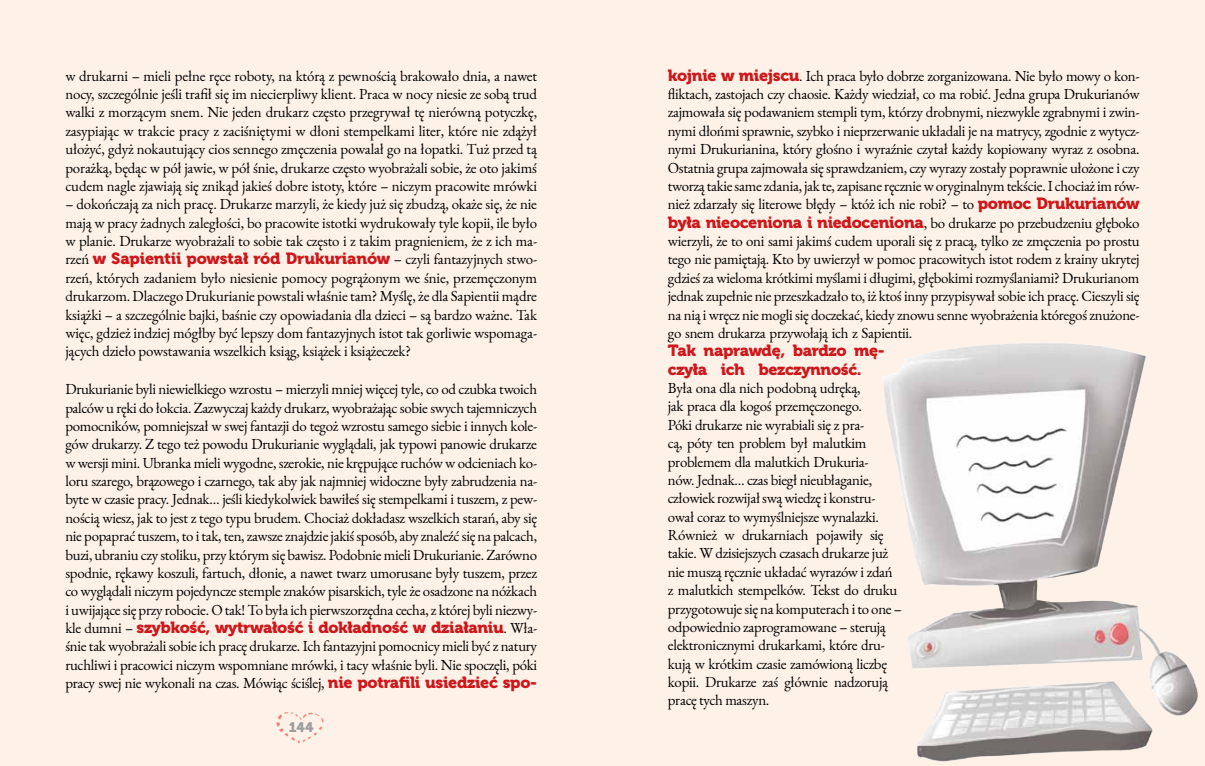
<style>
.page{position:relative;width:1205px;height:766px;background:#fff}
.page>*{position:absolute;margin:0;border:0;box-sizing:border-box;transform-origin:0 0}
.t1{font:16.12px/18.4px "Museo 900";letter-spacing:-.02em;color:#cd171a}
.t2{font:14.88px/18.4px "EB Garamond";letter-spacing:-.02em;color:#000;text-align:justify}
.t3{font:13.75px "Museo 900";color:#9d9d9c}
.s1{font-family:"EB Garamond";font-size:14.88px;color:#000}
.s2{font-family:"Museo 900";font-size:16.12px;color:#cd171a}
</style>
<div class="page">
<div style="left:0;top:0;width:602px;height:765px;background:#fef1e8"></div>
<img style="left:276px;top:712px;width:48px;height:32px">
<div style="left:602px;top:0;width:603px;height:765px;background:#fef1e8"></div>
<img style="left:883px;top:343px;width:315px;height:419px">
<p class="t2" style="left:65px;top:66px;width:473px">w drukarni – mieli pełne ręce roboty, na którą z pewnością brakowało dnia, a nawet nocy, szczególnie jeśli trafił się im niecierpliwy klient. Praca w nocy niesie ze sobą trud walki z morzącym snem. Nie jeden drukarz często przegrywał tę nierówną potyczkę, zasypiając w trakcie pracy z zaciśniętymi w dłoni stempelkami liter, które nie zdążył ułożyć, gdyż nokautujący cios sennego zmęczenia powalał go na łopatki. Tuż przed tą porażką, będąc w pół jawie, w pół śnie, drukarze często wyobrażali sobie, że oto jakimś cudem nagle zjawiają się znikąd jakieś dobre istoty, które – niczym pracowite mrówki</p>
<p class="t2" style="left:65px;top:195px;width:473px">– dokończają za nich pracę. Drukarze marzyli, że kiedy już się zbudzą, okaże się, że nie mają w pracy żadnych zaległości, bo pracowite istotki wydrukowały tyle kopii, ile było w planie. Drukarze wyobrażali to sobie tak często i z takim pragnieniem, że z ich ma-</p>
<p class="t1" style="left:65px;top:249px;width:473px"><span class="s1">rzeń</span> w Sapientii powstał ród Drukurianów <span class="s1">– czyli fantazyjnych stwo-</span></p>
<p class="t2" style="left:65px;top:268px;width:473px">rzeń, których zadaniem było niesienie pomocy pogrążonym we śnie, przemęczonym drukarzom. Dlaczego Drukurianie powstali właśnie tam? Myślę, że dla Sapientii mądre książki – a szczególnie bajki, baśnie czy opowiadania dla dzieci – są bardzo ważne. Tak więc, gdzież indziej mógłby być lepszy dom fantazyjnych istot tak gorliwie wspomaga&shy;jących dzieło powstawania wszelkich ksiąg, książek i książeczek?</p>
<p class="t2" style="left:65px;top:380px;width:473px">Drukurianie byli niewielkiego wzrostu – mierzyli mniej więcej tyle, co od czubka twoich palców u ręki do łokcia. Zazwyczaj każdy drukarz, wyobrażając sobie swych tajemniczych pomocników, pomniejszał w swej fantazji do tegoż wzrostu samego siebie i innych kole&shy;gów drukarzy. Z tego też powodu Drukurianie wyglądali, jak typowi panowie drukarze w wersji mini. Ubranka mieli wygodne, szerokie, nie krępujące ruchów w odcieniach ko&shy;loru szarego, brązowego i czarnego, tak aby jak najmniej widoczne były zabrudzenia na&shy;byte w czasie pracy. Jednak… jeśli kiedykolwiek bawiłeś się stempelkami i tuszem, z pew&shy;nością wiesz, jak to jest z tego typu brudem. Chociaż dokładasz wszelkich starań, aby się nie popaprać tuszem, to i tak, ten, zawsze znajdzie jakiś sposób, aby znaleźć się na palcach, buzi, ubraniu czy stoliku, przy którym się bawisz. Podobnie mieli Drukurianie. Zarówno spodnie, rękawy koszuli, fartuch, dłonie, a nawet twarz umorusane były tuszem, przez co wyglądali niczym pojedyncze stemple znaków pisarskich, tyle że osadzone na nóżkach i uwijające się przy robocie. O tak! To była ich pierwszorzędna cecha, z której byli niezwy-</p>
<p class="t1" style="left:65px;top:618px;width:473px"><span class="s1">kle dumni –</span> szybkość, wytrwałość i dokładność w działaniu<span class="s1">. Wła-</span></p>
<p class="t2" style="left:65px;top:637px;width:473px">śnie tak wyobrażali sobie ich pracę drukarze. Ich fantazyjni pomocnicy mieli być z natury ruchliwi i pracowici niczym wspomniane mrówki, i tacy właśnie byli. Nie spoczęli, póki pracy swej nie wykonali na czas. Mówiąc ściślej, <span class="s2">nie potrafili usiedzieć spo-</span></p>
<p class="t3" style="left:289px;top:719px;width:26px">144</p>
<p class="t2" style="left:668px;top:66px;width:473px"><span class="s2">kojnie w miejscu</span>. Ich praca było dobrze zorganizowana. Nie było mowy o kon&shy;fliktach, zastojach czy chaosie. Każdy wiedział, co ma robić. Jedna grupa Drukurianów zajmowała się podawaniem stempli tym, którzy drobnymi, niezwykle zgrabnymi i zwin&shy;nymi dłońmi sprawnie, szybko i nieprzerwanie układali je na matrycy, zgodnie z wytycz&shy;nymi Drukurianina, który głośno i wyraźnie czytał każdy kopiowany wyraz z osobna.<br>Ostatnia grupa zajmowała się sprawdzaniem, czy wyrazy zostały poprawnie ułożone i czy tworzą takie same zdania, jak te, zapisane ręcznie w oryginalnym tekście. I chociaż im rów&shy;nież zdarzały się literowe błędy – któż ich nie robi? – to <span class="s2">pomoc Drukurianów była nieoceniona i niedoceniona</span>, bo drukarze po przebudzeniu głęboko wierzyli, że to oni sami jakimś cudem uporali się z pracą, tylko ze zmęczenia po prostu tego nie pamiętają. Kto by uwierzył w pomoc pracowitych istot rodem z krainy ukrytej gdzieś za wieloma krótkimi myślami i długimi, głębokimi rozmyślaniami? Drukurianom jednak zupełnie nie przeszkadzało to, iż ktoś inny przypisywał sobie ich pracę. Cieszyli się na nią i wręcz nie mogli się doczekać, kiedy znowu senne wyobrażenia któregoś znużone&shy;go snem drukarza przywołają ich z Sapientii.</p>
<p class="t1" style="left:668px;top:341px;width:218px">tak naprawdę, bardzo mę&shy;czyła ich bezczynność.</p>
<p class="t2" style="left:668px;top:379px;width:236px;text-align:left">Była ona dla nich podobną udręką,<br>jak praca dla kogoś przemęczonego.<br>Póki drukarze nie wyrabiali się z pra-<br>cą, póty ten problem był malutkim problemem dla malutkich Drukuria-<br>nów. Jednak… czas biegł nieubłaganie, człowiek rozwijał swą wiedzę i konstru&shy;ował coraz to wymyślniejsze wynalazki.<br>Również w drukarniach pojawiły się takie. W dzisiejszych czasach drukarze już nie muszą ręcznie układać wyrazów i zdań z malutkich stempelków. Tekst do druku przygotowuje się na komputerach i to one – odpowiednio zaprogramowane – sterują elektronicznymi drukarkami, które dru&shy;kują w krótkim czasie zamówioną liczbę kopii. Drukarze zaś głównie nadzorują pracę tych maszyn.</p>
</div>
